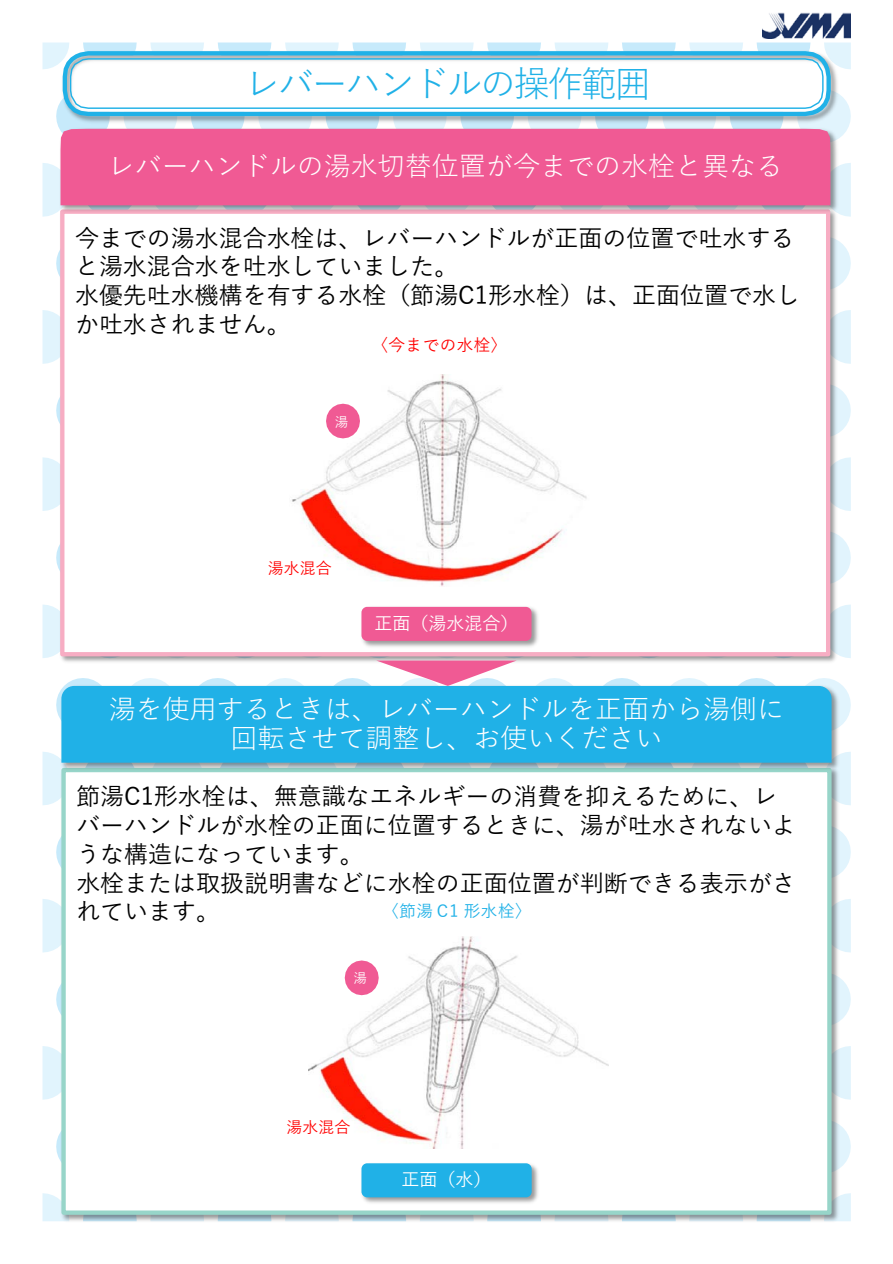
<style>
.page{position:relative;width:893px;height:1264px;background:#fff}
.page>*{position:absolute;margin:0;border:0;box-sizing:border-box;transform-origin:0 0}
.t1{font:36px "Yu Gothic";letter-spacing:-.065em;color:#20b1e7}
.t2{font:27px "Yu Gothic";color:#fff}
.t3{font:500 24px/28.8px "Yu Gothic";color:#000}
.t4{font:500 18px "Yu Gothic";color:#fff}
.t5{font:500 16.5px "Yu Gothic";letter-spacing:.035em;color:#20b1e7}
.t6{font:500 16.5px "Yu Gothic";letter-spacing:.035em;color:#f00}
.t7{font:500 15.9px "Yu Gothic";letter-spacing:.01em;color:#f00}
.t8{font:500 13.5px "Yu Gothic";color:#fff}
</style>
<div class="page">
<svg style="left:826px;top:42px;width:24px;height:27px"></svg>
<svg style="left:42px;top:163px;width:15px;height:54px"></svg>
<svg style="left:840px;top:163px;width:10px;height:54px"></svg>
<svg style="left:826px;top:95px;width:24px;height:42px"></svg>
<svg style="left:839px;top:241px;width:11px;height:44px"></svg>
<svg style="left:42px;top:310px;width:15px;height:54px"></svg>
<svg style="left:839px;top:310px;width:11px;height:54px"></svg>
<svg style="left:839px;top:389px;width:11px;height:44px"></svg>
<svg style="left:42px;top:457px;width:15px;height:54px"></svg>
<svg style="left:839px;top:457px;width:11px;height:54px"></svg>
<svg style="left:839px;top:536px;width:11px;height:44px"></svg>
<svg style="left:839px;top:604px;width:11px;height:54px"></svg>
<svg style="left:676px;top:678px;width:27px;height:4px"></svg>
<svg style="left:743px;top:678px;width:27px;height:4px"></svg>
<svg style="left:811px;top:678px;width:39px;height:47px"></svg>
<svg style="left:42px;top:752px;width:16px;height:53px"></svg>
<svg style="left:841px;top:752px;width:9px;height:53px"></svg>
<svg style="left:42px;top:899px;width:16px;height:53px"></svg>
<svg style="left:841px;top:899px;width:9px;height:53px"></svg>
<svg style="left:56px;top:843px;width:2px;height:18px"></svg>
<svg style="left:841px;top:832px;width:9px;height:41px"></svg>
<svg style="left:56px;top:990px;width:2px;height:18px"></svg>
<svg style="left:841px;top:979px;width:9px;height:41px"></svg>
<svg style="left:42px;top:1046px;width:16px;height:53px"></svg>
<svg style="left:841px;top:1046px;width:9px;height:53px"></svg>
<svg style="left:56px;top:1138px;width:2px;height:17px"></svg>
<svg style="left:841px;top:1126px;width:9px;height:41px"></svg>
<svg style="left:42px;top:1193px;width:16px;height:27px"></svg>
<svg style="left:841px;top:1193px;width:9px;height:27px"></svg>
<img style="left:762px;top:12px;width:88px;height:26px">
<img style="left:58px;top:772px;width:783px;height:450px">
<img style="left:59px;top:772px;width:2px;height:178px">
<div style="left:61px;top:767px;width:770px;height:447px;background:#fff;border:4px solid #97d5c9"></div>
<img style="left:58px;top:682px;width:783px;height:90px">
<img style="left:89px;top:682px;width:720px;height:91px">
<div style="left:61px;top:685px;width:770px;height:77px;background:#20b1e7"></div>
<svg style="left:42px;top:42px;width:784px;height:84px"></svg>
<img style="left:57px;top:250px;width:3px;height:109px">
<svg style="left:42px;top:604px;width:606px;height:127px"></svg>
<img style="left:57px;top:126px;width:783px;height:89px">
<img style="left:88px;top:205px;width:720px;height:4px">
<div style="left:60px;top:129px;width:770px;height:76px;background:#f05a94"></div>
<img style="left:292px;top:374px;width:295px;height:212px">
<img style="left:527px;top:403px;width:34px;height:35px">
<svg style="left:325px;top:383px;width:54px;height:55px"></svg>
<img style="left:308px;top:936px;width:300px;height:211px">
<img style="left:546px;top:960px;width:34px;height:34px">
<svg style="left:325px;top:960px;width:54px;height:65px"></svg>
<img style="left:358px;top:604px;width:183px;height:46px">
<img style="left:360px;top:604px;width:179px;height:51px">
<div style="left:361px;top:606px;width:170px;height:34px;background:#f05a94;border-radius:6px"></div>
<img style="left:361px;top:1164px;width:177px;height:39px">
<img style="left:387px;top:1196px;width:125px;height:14px">
<div style="left:361px;top:1162px;width:170px;height:34px;background:#20b1e7;border-radius:6px"></div>
<p class="t1" style="left:244px;top:51px;width:408px">レバーハンドルの操作範囲</p>
<p class="t2" style="left:108px;top:141px;width:677px">レバーハンドルの湯水切替位置が今までの水栓と異なる</p>
<p class="t3" style="left:75px;top:220px;width:721px">今までの湯水混合水栓は、レバーハンドルが正面の位置で吐水すると湯水混合水を吐水していました。</p>
<p class="t3" style="left:75px;top:278px;width:726px">水優先吐水機構を有する水栓（節湯C1形水栓）は、正面位置で水しか吐水されません。</p>
<p class="t6" style="left:371px;top:329px;width:137px">〈今までの水栓〉</p>
<p class="t8" style="left:335px;top:409px;width:15px">湯</p>
<p class="t7" style="left:268px;top:554px;width:65px">湯水混合</p>
<p class="t4" style="left:374px;top:606px;width:145px">正面（湯水混合）</p>
<p class="t2" style="left:109px;top:684px;width:677px">湯を使用するときは、レバーハンドルを正面から湯側に</p>
<p class="t2" style="left:230px;top:713px;width:433px">回転させて調整し、お使いください</p>
<p class="t3" style="left:76px;top:778px;width:721px">節湯C1形水栓は、無意識なエネルギーの消費を抑えるために、レバーハンドルが水栓の正面に位置するときに、湯が吐水されないような構造になっています。</p>
<p class="t3" style="left:76px;top:865px;width:721px">水栓または取扱説明書などに水栓の正面位置が判断できる表示がされています。</p>
<p class="t5" style="left:382px;top:895px;width:151px">〈節湯 C1 形水栓〉</p>
<p class="t8" style="left:353px;top:965px;width:15px">湯</p>
<p class="t7" style="left:286px;top:1112px;width:65px">湯水混合</p>
<p class="t4" style="left:401px;top:1162px;width:91px">正面（水）</p>
</div>
